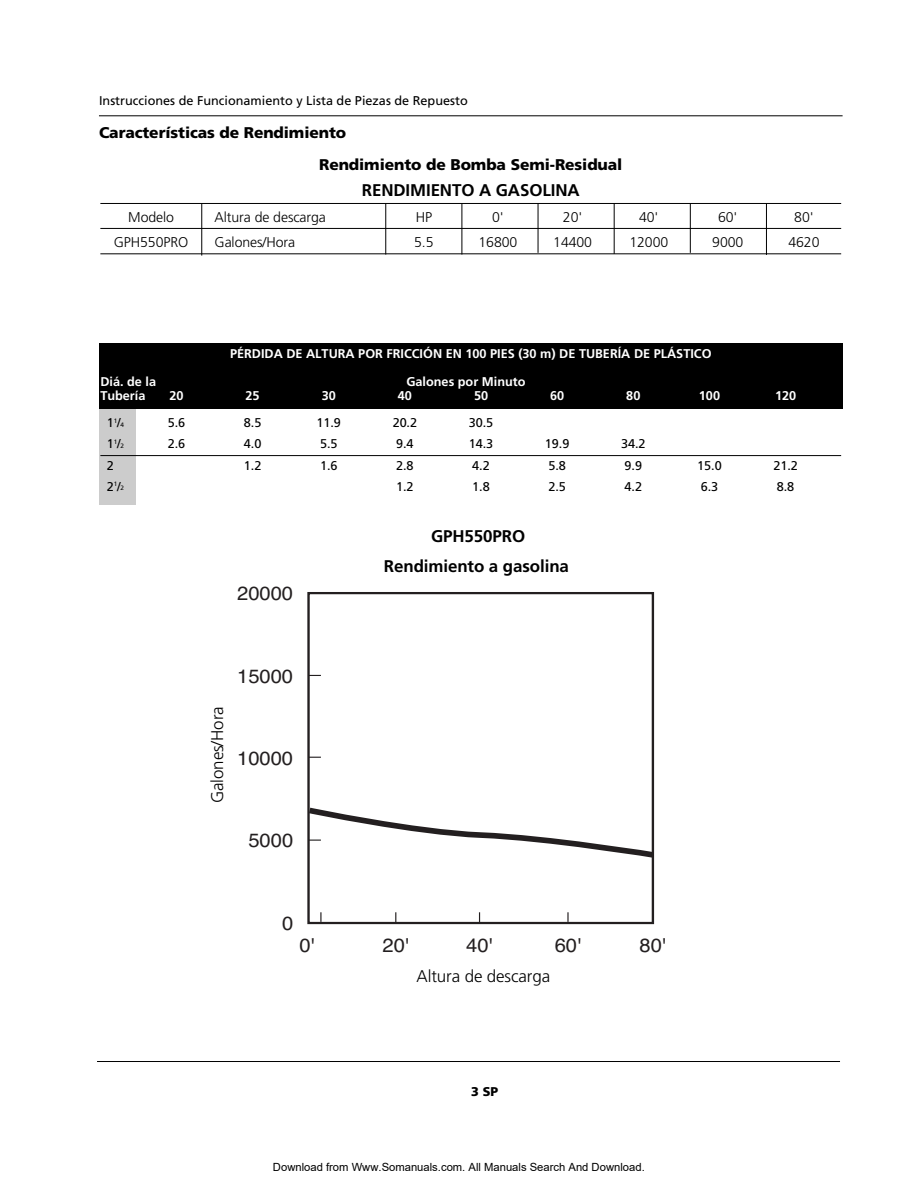
<style>
.page{position:relative;width:918px;height:1188px;background:#fff}
.page>*{position:absolute;margin:0;border:0;box-sizing:border-box;transform-origin:0 0}
.t1{font:19.2px "Helvetica";color:#231f20;scale:1.05 1}
.t2{font:700 16.95px/29.1px "Frutiger";letter-spacing:-.005em;color:#000;text-align:center}
.t3{font:300 16.95px "Frutiger";letter-spacing:-.005em;color:#000}
.t4{font:900 15.45px/31.8px "Frutiger";letter-spacing:-.005em;color:#000}
.t5{font:300 14.1px "Frutiger";letter-spacing:-.005em;color:#000}
.t6{font:12.75px "Frutiger";color:#000}
.t7{font:700 12.75px "Frutiger";color:#fff}
.t8{font:900 12.75px "Frutiger";color:#000}
.t9{font:11.25px "Arial";color:#000}
.s1{font-size:6.3px}
</style>
<div class="page">
<div style="left:99px;top:389px;width:36px;height:116px;background:#ccc"></div>
<hr style="left:99px;top:115px;width:744px;height:1px;background:#000">
<hr style="left:97px;top:1061px;width:743px;height:1px;background:#000">
<div style="left:99px;top:343px;width:744px;height:65px;background:#000"></div>
<hr style="left:100px;top:455px;width:741px;height:1px;background:#000">
<svg style="left:320px;top:912px;width:2px;height:9px"></svg>
<svg style="left:567px;top:912px;width:2px;height:9px"></svg>
<svg style="left:310px;top:805px;width:345px;height:56px"></svg>
<div style="left:307px;top:592px;width:347px;height:332px;border:2px solid #231f20"></div>
<hr style="left:100px;top:203px;width:741px;height:1px;background:#000">
<hr style="left:100px;top:228px;width:741px;height:1px;background:#000">
<hr style="left:100px;top:253px;width:741px;height:1px;background:#000">
<hr style="left:201px;top:203px;width:1px;height:53px;background:#000">
<hr style="left:385px;top:203px;width:1px;height:52px;background:#000">
<hr style="left:462px;top:203px;width:1px;height:52px;background:#000">
<hr style="left:538px;top:203px;width:1px;height:50px;background:#000">
<hr style="left:614px;top:203px;width:1px;height:51px;background:#000">
<hr style="left:690px;top:203px;width:1px;height:50px;background:#000">
<hr style="left:766px;top:203px;width:1px;height:52px;background:#000">
<p class="t6" style="left:99px;top:96px;width:370px">Instrucciones de Funcionamiento y Lista de Piezas de Repuesto</p>
<p class="t4" style="left:319px;top:118px;width:305px;text-indent:-220px">Características de Rendimiento<br>Rendimiento de Bomba Semi-Residual</p>
<h2 class="t2" style="left:362px;top:177px;width:219px">RENDIMIENTO A GASOLINA</h2>
<p class="t5" style="left:128px;top:211px;width:47px">Modelo</p>
<p class="t5" style="left:215px;top:211px;width:113px">Altura de descarga</p>
<p class="t5" style="left:416px;top:211px;width:18px">HP</p>
<p class="t5" style="left:492px;top:211px;width:13px">0'</p>
<p class="t5" style="left:563px;top:211px;width:21px">20'</p>
<p class="t5" style="left:639px;top:211px;width:21px">40'</p>
<p class="t5" style="left:718px;top:211px;width:21px">60'</p>
<p class="t5" style="left:794px;top:211px;width:21px">80'</p>
<p class="t5" style="left:114px;top:237px;width:76px">GPH550PRO</p>
<p class="t5" style="left:215px;top:237px;width:82px">Galones/Hora</p>
<p class="t5" style="left:414px;top:237px;width:21px">5.5</p>
<p class="t5" style="left:479px;top:237px;width:40px">16800</p>
<p class="t5" style="left:553px;top:237px;width:40px">14400</p>
<p class="t5" style="left:629px;top:237px;width:40px">12000</p>
<p class="t5" style="left:712px;top:237px;width:33px">9000</p>
<p class="t5" style="left:788px;top:237px;width:33px">4620</p>
<p class="t7" style="left:230px;top:348px;width:483px">PÉRDIDA DE ALTURA POR FRICCIÓN EN 100 PIES (30 m) DE TUBERÍA DE PLÁSTICO</p>
<p class="t7" style="left:100px;top:377px;width:57px">Diá. de la</p>
<p class="t7" style="left:406px;top:377px;width:121px">Galones por Minuto</p>
<p class="t7" style="left:100px;top:391px;width:47px">Tubería</p>
<p class="t7" style="left:169px;top:391px;width:16px">20</p>
<p class="t7" style="left:246px;top:391px;width:16px">25</p>
<p class="t7" style="left:322px;top:391px;width:16px">30</p>
<p class="t7" style="left:398px;top:391px;width:16px">40</p>
<p class="t7" style="left:474px;top:391px;width:16px">50</p>
<p class="t7" style="left:550px;top:391px;width:16px">60</p>
<p class="t7" style="left:626px;top:391px;width:16px">80</p>
<p class="t7" style="left:699px;top:391px;width:23px">100</p>
<p class="t7" style="left:775px;top:391px;width:23px">120</p>
<p class="t6" style="left:107px;top:418px;width:19px">1<sup>1</sup>/<span class="s1">4</span></p>
<p class="t6" style="left:168px;top:418px;width:19px">5.6</p>
<p class="t6" style="left:244px;top:418px;width:19px">8.5</p>
<p class="t6" style="left:317px;top:418px;width:26px">11.9</p>
<p class="t6" style="left:393px;top:418px;width:26px">20.2</p>
<p class="t6" style="left:469px;top:418px;width:26px">30.5</p>
<p class="t6" style="left:107px;top:439px;width:19px">1<sup>1</sup>/<span class="s1">2</span></p>
<p class="t6" style="left:168px;top:439px;width:19px">2.6</p>
<p class="t6" style="left:244px;top:439px;width:19px">4.0</p>
<p class="t6" style="left:320px;top:439px;width:19px">5.5</p>
<p class="t6" style="left:396px;top:439px;width:19px">9.4</p>
<p class="t6" style="left:469px;top:439px;width:26px">14.3</p>
<p class="t6" style="left:545px;top:439px;width:26px">19.9</p>
<p class="t6" style="left:621px;top:439px;width:26px">34.2</p>
<p class="t6" style="left:107px;top:460px;width:9px">2</p>
<p class="t6" style="left:244px;top:460px;width:19px">1.2</p>
<p class="t6" style="left:320px;top:460px;width:19px">1.6</p>
<p class="t6" style="left:396px;top:460px;width:19px">2.8</p>
<p class="t6" style="left:472px;top:460px;width:19px">4.2</p>
<p class="t6" style="left:548px;top:460px;width:19px">5.8</p>
<p class="t6" style="left:625px;top:460px;width:19px">9.9</p>
<p class="t6" style="left:697px;top:460px;width:26px">15.0</p>
<p class="t6" style="left:773px;top:460px;width:26px">21.2</p>
<p class="t6" style="left:107px;top:481px;width:19px">2<sup>1</sup>/<span class="s1">2</span></p>
<p class="t6" style="left:396px;top:481px;width:19px">1.2</p>
<p class="t6" style="left:472px;top:481px;width:19px">1.8</p>
<p class="t6" style="left:548px;top:481px;width:19px">2.5</p>
<p class="t6" style="left:625px;top:481px;width:19px">4.2</p>
<p class="t6" style="left:701px;top:481px;width:19px">6.3</p>
<p class="t6" style="left:777px;top:481px;width:19px">8.8</p>
<h1 class="t1" style="left:237px;top:587px;width:55px">20000</h1>
<h2 class="t3" style="left:211px;top:803px;width:98px;rotate:-90deg">Galones/Hora</h2>
<h1 class="t1" style="left:237px;top:669px;width:55px">15000</h1>
<h1 class="t1" style="left:237px;top:751px;width:55px">10000</h1>
<h1 class="t1" style="left:248px;top:834px;width:44px">5000</h1>
<h2 class="t2" style="left:384px;top:523px;width:187px">GPH550PRO<br>Rendimiento a gasolina</h2>
<h1 class="t1" style="left:282px;top:916px;width:12px">0</h1>
<h1 class="t1" style="left:299px;top:938px;width:16px">0'</h1>
<h1 class="t1" style="left:383px;top:938px;width:26px">20'</h1>
<h1 class="t1" style="left:466px;top:938px;width:26px">40'</h1>
<h1 class="t1" style="left:555px;top:938px;width:26px">60'</h1>
<h1 class="t1" style="left:640px;top:938px;width:26px">80'</h1>
<h2 class="t3" style="left:416px;top:969px;width:135px">Altura de descarga</h2>
<p class="t8" style="left:471px;top:1087px;width:28px">3 SP</p>
<p class="t9" style="left:273px;top:1160px;width:373px">Download from Www.Somanuals.com. All Manuals Search And Download.</p>
</div>
